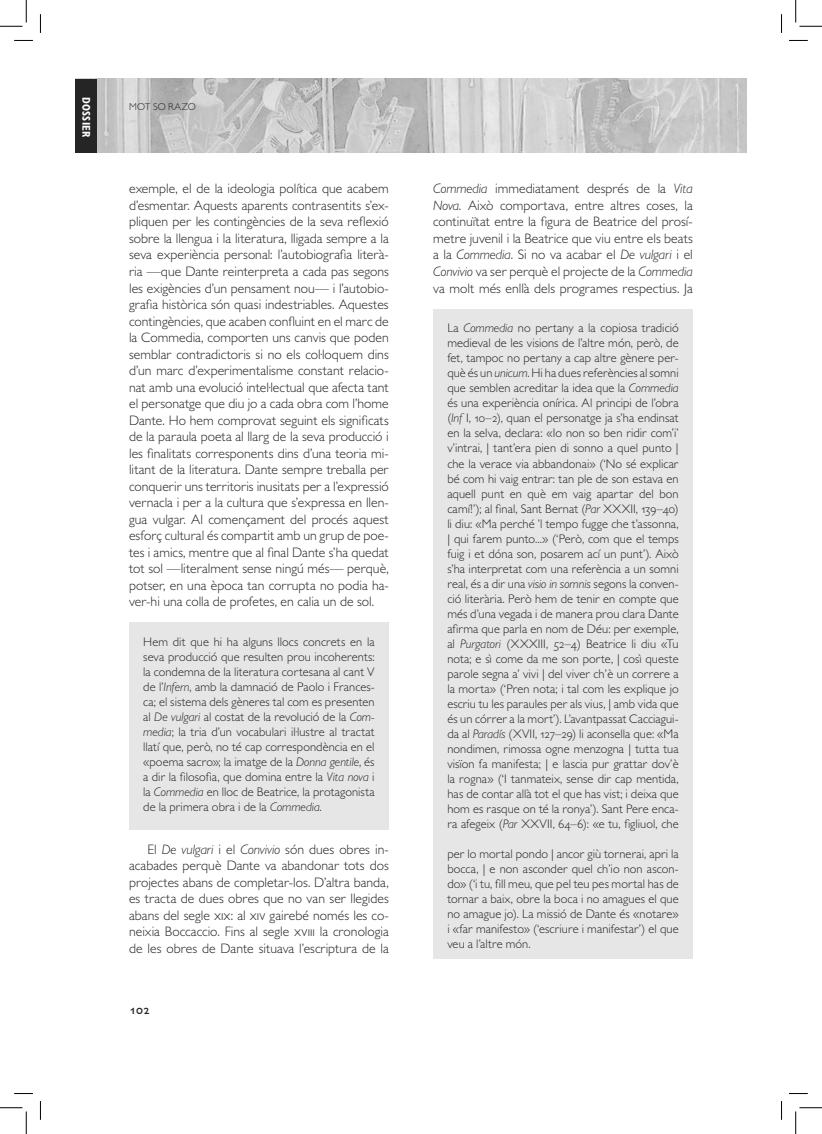
<style>
.page{position:relative;width:822px;height:1134px;background:#fff}
.page>*{position:absolute;margin:0;border:0;box-sizing:border-box;transform-origin:0 0}
.Text_principal{font:300 13.75px/16.5px "Gill Sans MT Pro";color:#252525;text-align:justify}
.t1{font:500 13.75px "Gill Sans MT Pro";color:#252525}
.Text_de_Requadre{font:300 12.5px/15px "Gill Sans MT Pro";letter-spacing:.005em;color:#252525;text-align:justify}
.t2{font:700 condensed 11.25px "Gill Sans MT Pro";letter-spacing:.01em;color:#fff}
.t3{font:300 10px "Gill Sans MT Pro";letter-spacing:.015em;color:#252525}
.s1{font-style:italic}
</style>
<div class="page">
<img style="left:96px;top:79px;width:650px;height:73px">
<div style="left:75px;top:79px;width:21px;height:73px;background:#252525"></div>
<div style="left:433px;top:309px;width:259px;height:649px;background:#e6e6e6"></div>
<div style="left:129px;top:622px;width:260px;height:207px;background:#e6e6e6"></div>
<svg style="left:14px;top:40px;width:19px;height:1px"></svg>
<svg style="left:789px;top:40px;width:18px;height:1px"></svg>
<svg style="left:14px;top:1093px;width:19px;height:1px"></svg>
<svg style="left:789px;top:1093px;width:18px;height:1px"></svg>
<svg style="left:40px;top:14px;width:1px;height:19px"></svg>
<svg style="left:40px;top:1101px;width:1px;height:18px"></svg>
<svg style="left:781px;top:14px;width:1px;height:19px"></svg>
<svg style="left:781px;top:1101px;width:1px;height:18px"></svg>
<svg style="left:0;top:0;width:27px;height:27px"></svg>
<svg style="left:0;top:1107px;width:27px;height:26px"></svg>
<svg style="left:795px;top:0;width:26px;height:27px"></svg>
<svg style="left:795px;top:1107px;width:26px;height:26px"></svg>
<p class="t2" style="left:93px;top:97px;width:41px;rotate:90deg">DOSSIER</p>
<p class="t3" style="left:129px;top:100px;width:68px">MOT SO RAZO</p>
<p class="Text_principal" style="left:129px;top:180px;width:261px">exemple, el de la ideologia política que acabem d’esmentar. Aquests aparents contrasentits s’ex&shy;pliquen per les contingències de la seva reflexió sobre la llengua i la literatura, lligada sempre a la seva experiència personal: l’autobiografia literà&shy;ria —que Dante reinterpreta a cada pas segons les exigències d’un pensament nou— i l’autobio&shy;grafia històrica són quasi indestriables. Aquestes contingències, que acaben confluint en el marc de la Commedia, comporten uns canvis que poden semblar contradictoris si no els coŀloquem dins d’un marc d’experimentalisme constant relacio&shy;nat amb una evolució inteŀlectual que afecta tant el personatge que diu jo a cada obra com l’home Dante. Ho hem comprovat seguint els significats de la paraula poeta al llarg de la seva producció i les finalitats corresponents dins d’una teoria mi&shy;litant de la literatura. Dante sempre treballa per conquerir uns territoris inusitats per a l’expressió vernacla i per a la cultura que s’expressa en llen&shy;gua vulgar. Al començament del procés aquest esforç cultural és compartit amb un grup de poe&shy;tes i amics, mentre que al final Dante s’ha quedat tot sol —literalment sense ningú més— perquè, potser, en una època tan corrupta no podia ha&shy;ver-hi una colla de profetes, en calia un de sol.</p>
<p class="Text_de_Requadre" style="left:143px;top:633px;width:233px">Hem dit que hi ha alguns llocs concrets en la seva producció que resulten prou incoherents: la condemna de la literatura cortesana al cant V de l’<span class="s1">Infern</span>, amb la damnació de Paolo i Frances&shy;ca; el sistema dels gèneres tal com es presenten al <span class="s1">De vulgari</span> al costat de la revolució de la <span class="s1">Com&shy;media</span>; la tria d’un vocabulari iŀlustre al tractat llatí que, però, no té cap correspondència en el «poema sacro»; la imatge de la <span class="s1">Donna gentile</span>, és a dir la filosofia, que domina entre la <span class="s1">Vita nova</span> i la <span class="s1">Commedia</span> en lloc de Beatrice, la protagonista de la primera obra i de la <span class="s1">Commedia</span>.</p>
<p class="Text_principal" style="left:129px;top:840px;width:261px;text-indent:18px">El <span class="s1">De vulgari</span> i el <span class="s1">Convivio</span> són dues obres in&shy;acabades perquè Dante va abandonar tots dos projectes abans de completar-los. D’altra banda, es tracta de dues obres que no van ser llegides abans del segle xix: al xiv gairebé només les co&shy;neixia Boccaccio. Fins al segle xviii la cronologia de les obres de Dante situava l’escriptura de la</p>
<p class="t1" style="left:129px;top:1001px;width:22px">102</p>
<p class="Text_principal" style="left:433px;top:180px;width:261px"><span class="s1">Commedia</span> immediatament després de la <span class="s1">Vita Nova</span>. Això comportava, entre altres coses, la continuïtat entre la figura de Beatrice del prosí&shy;metre juvenil i la Beatrice que viu entre els beats a la <span class="s1">Commedia</span>. Si no va acabar el <span class="s1">De vulgari</span> i el <span class="s1">Convivio</span> va ser perquè el projecte de la <span class="s1">Commedia </span>va molt més enllà dels programes respectius. Ja</p>
<p class="Text_de_Requadre" style="left:447px;top:320px;width:233px">La <span class="s1">Commedia</span> no pertany a la copiosa tradició medieval de les visions de l’altre món, però, de fet, tampoc no pertany a cap altre gènere per&shy;què és un <span class="s1">unicum</span>. Hi ha dues referències al somni que semblen acreditar la idea que la <span class="s1">Commedia </span>és una experiència onírica. Al principi de l’obra (<span class="s1">Inf</span> I, 10–2), quan el personatge ja s’ha endinsat en la selva, declara: «Io non so ben ridir com’i’ v’intrai, | tant’era pien di sonno a quel punto | che la verace via abbandonai» (‘No sé explicar bé com hi vaig entrar: tan ple de son estava en aquell punt en què em vaig apartar del bon camí!’); al final, Sant Bernat (<span class="s1">Par</span> XXXII, 139–40) li diu: «Ma perché ’l tempo fugge che t’assonna, | qui farem punto...» (‘Però, com que el temps fuig i et dóna son, posarem ací un punt’). Això s’ha interpretat com una referència a un somni real, és a dir una <span class="s1">visio in somnis</span> segons la conven&shy;ció literària. Però hem de tenir en compte que més d’una vegada i de manera prou clara Dante afirma que parla en nom de Déu: per exemple, al <span class="s1">Purgatori</span> (XXXIII, 52–4) Beatrice li diu «Tu nota; e sì come da me son porte, | così queste parole segna a’ vivi | del viver ch’è un correre a la morta» (‘Pren nota; i tal com les explique jo escriu tu les paraules per als vius, | amb vida que és un córrer a la mort’). L’avantpassat Cacciagui&shy;da al <span class="s1">Paradís</span> (XVII, 127–29) li aconsella que: «Ma nondimen, rimossa ogne menzogna | tutta tua visïon fa manifesta; | e lascia pur grattar dov’è la rogna» (‘I tanmateix, sense dir cap mentida, has de contar allà tot el que has vist; i deixa que hom es rasque on té la ronya’). Sant Pere enca&shy;ra afegeix (<span class="s1">Par</span> XXVII, 64–6): «e tu, figliuol, che</p>
<p class="Text_de_Requadre" style="left:447px;top:845px;width:233px">per lo mortal pondo | ancor giù tornerai, apri la bocca, | e non asconder quel ch’io non ascon&shy;do» (‘i tu, fill meu, que pel teu pes mortal has de tornar a baix, obre la boca i no amagues el que no amague jo). La missió de Dante és «notare» i «far manifesto» (‘escriure i manifestar’) el que veu a l’altre món.</p>
</div>
